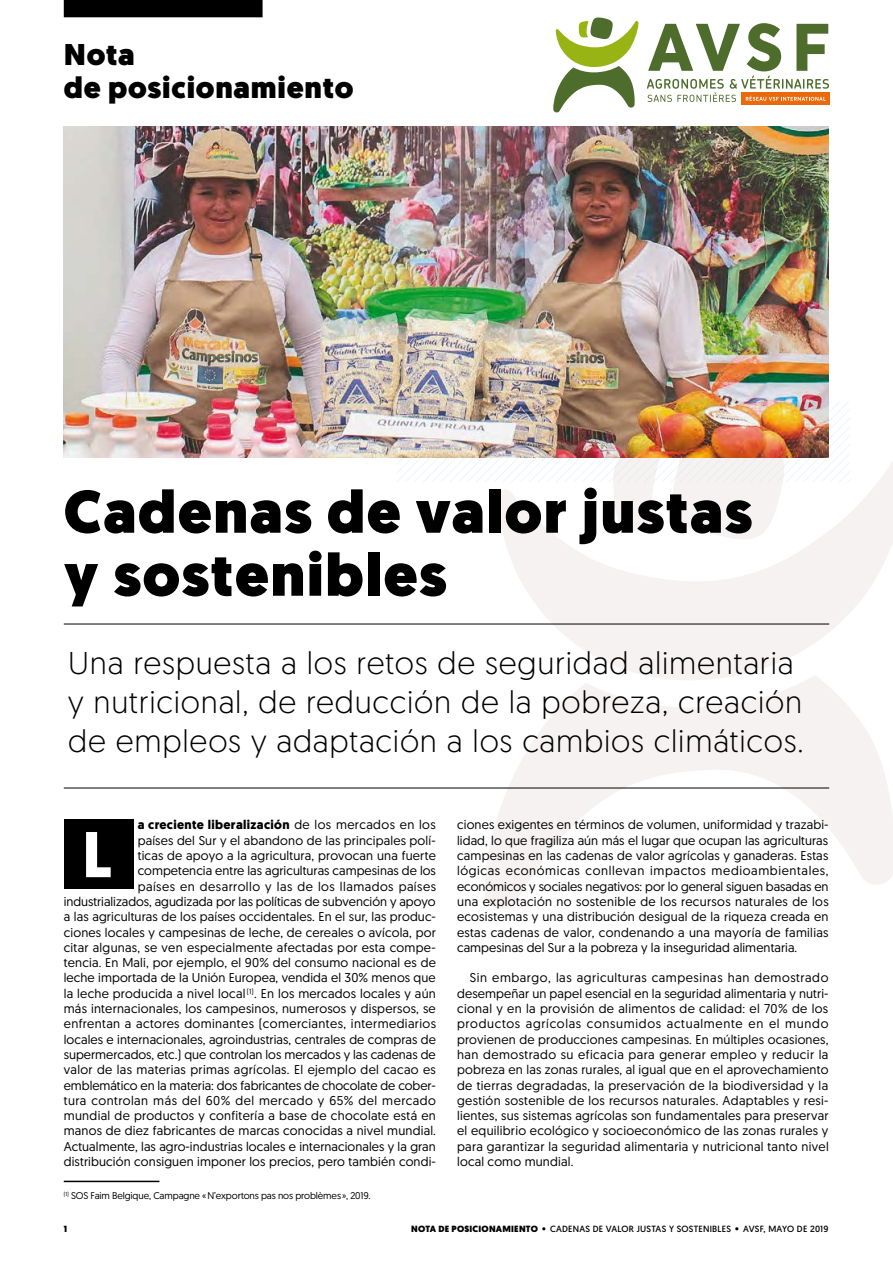
<style>
.page{position:relative;width:893px;height:1263px;background:#fff}
.page>*{position:absolute;margin:0;border:0;box-sizing:border-box;transform-origin:0 0}
.t1{font:700 64.5px "Geomanist";color:#fff}
.t2{font:900 60px/63px "Geomanist";letter-spacing:.025em;color:#000}
.t3{font:300 31.5px/39px "Geomanist";letter-spacing:.025em;color:#000}
.titre_edito{font:900 30px/33px "Geomanist";letter-spacing:.025em;color:#000}
.Texte_courant_2{font:12.75px/15.3px "Geomanist";letter-spacing:.015em;color:#000;text-align:justify}
.Texte_courant_2-2{font:9.75px "Geomanist";letter-spacing:-.01em;color:#000}
.Folio{font:9px "Geomanist";letter-spacing:.025em;color:#000}
.Folio-2{font:900 9px "Geomanist";color:#000}
.s1{font-weight:700}
.s2{font-weight:900}
</style>
<div class="page">
<svg style="left:496px;top:444px;width:397px;height:231px;fill:#f5f2f1"></svg>
<svg style="left:397px;top:401px;width:453px;height:143px"></svg>
<svg style="left:484px;top:675px;width:409px;height:234px"></svg>
<img style="left:64px;top:127px;width:764px;height:331px">
<hr style="left:64px;top:624px;width:765px;height:1px;background:#000">
<hr style="left:64px;top:788px;width:765px;height:1px;background:#000">
<div style="left:64px;top:819px;width:69px;height:70px;background:#000"></div>
<hr style="left:64px;top:1181px;width:95px;height:1px;background:#000">
<div style="left:64px;top:0;width:199px;height:17px;background:#000"></div>
<div style="left:741px;top:92px;width:88px;height:13px;background:#eb690b"></div>
<svg style="left:647px;top:23px;width:182px;height:79px"></svg>
<svg style="left:553px;top:17px;width:86px;height:95px"></svg>
<p class="titre_edito" style="left:64px;top:38px;width:291px">Nota<br>de posicionamiento</p>
<p class="t2" style="left:64px;top:480px;width:690px">Cadenas de valor justas y sostenibles</p>
<p class="t3" style="left:68px;top:642px;width:737px">Una respuesta a los retos de seguridad alimentaria y nutricional, de reducción de la pobreza, creación de empleos y adaptación a los cambios climáticos.</p>
<p class="Texte_courant_2" style="left:64px;top:817px;width:374px;text-align:right"><span class="s1">a creciente liberalización</span> de los mercados en los<br>países del Sur y el abandono de las principales polí-<br>ticas de apoyo a la agricultura, provocan una fuerte competencia entre las agriculturas campesinas de los<br>países en desarrollo y las de los llamados países industrializados, agudizada por las políticas de subvención y apoyo a las agriculturas de los países occidentales. En el sur, las produc&shy;ciones locales y campesinas de leche, de cereales o avícola, por citar algunas, se ven especialmente afectadas por esta compe&shy;tencia. En Mali, por ejemplo, el 90% del consumo nacional es de leche importada de la Unión Europea, vendida el 30% menos que la leche producida a nivel local <sup>(1)</sup>. En los mercados locales y aún más internacionales, los campesinos, numerosos y dispersos, se enfrentan a actores dominantes (comerciantes, intermediarios locales e internacionales, agroindustrias, centrales de compras de supermercados, etc.) que controlan los mercados y las cadenas de valor de las materias primas agrícolas. El ejemplo del cacao es emblemático en la materia: dos fabricantes de chocolate de cober&shy;tura controlan más del 60% del mercado y 65% del mercado mundial de productos y confitería a base de chocolate está en manos de diez fabricantes de marcas conocidas a nivel mundial.<br>Actualmente, las agro-industrias locales e internacionales y la gran distribución consiguen imponer los precios, pero también condi-</p>
<p class="Texte_courant_2" style="left:457px;top:817px;width:373px">ciones exigentes en términos de volumen, uniformidad y trazabi&shy;lidad, lo que fragiliza aún más el lugar que ocupan las agriculturas campesinas en las cadenas de valor agrícolas y ganaderas. Estas lógicas económicas conllevan impactos medioambientales, económicos y sociales negativos: por lo general siguen basadas en una explotación no sostenible de los recursos naturales de los ecosistemas y una distribución desigual de la riqueza creada en estas cadenas de valor, condenando a una mayoría de familias campesinas del Sur a la pobreza y la inseguridad alimentaria.</p>
<p class="t1" style="left:82px;top:811px;width:31px">L</p>
<p class="Texte_courant_2" style="left:457px;top:970px;width:373px;text-indent:13px">Sin embargo, las agriculturas campesinas han demostrado desempeñar un papel esencial en la seguridad alimentaria y nutri&shy;cional y en la provisión de alimentos de calidad: el 70% de los productos agrícolas consumidos actualmente en el mundo provienen de producciones campesinas. En múltiples ocasiones, han demostrado su eficacia para generar empleo y reducir la pobreza en las zonas rurales, al igual que en el aprovechamiento de tierras degradadas, la preservación de la biodiversidad y la gestión sostenible de los recursos naturales. Adaptables y resi&shy;lientes, sus sistemas agrícolas son fundamentales para preservar el equilibrio ecológico y socioeconómico de las zonas rurales y para garantizar la seguridad alimentaria y nutricional tanto nivel local como mundial.</p>
<p class="Texte_courant_2-2" style="left:64px;top:1189px;width:308px"><sup>(1)</sup> SOS Faim Belgique, Campagne «N’exportons pas nos problèmes», 2019.</p>
<p class="Folio-2" style="left:64px;top:1222px;width:5px">1</p>
<p class="Folio" style="left:411px;top:1223px;width:419px"><span class="s2">NOTA DE POSICIONAMIENTO •</span> CADENAS DE VALOR JUSTAS Y SOSTENIBLES <span class="s2">•</span> AVSF, MAYO DE 2019</p>
</div>
